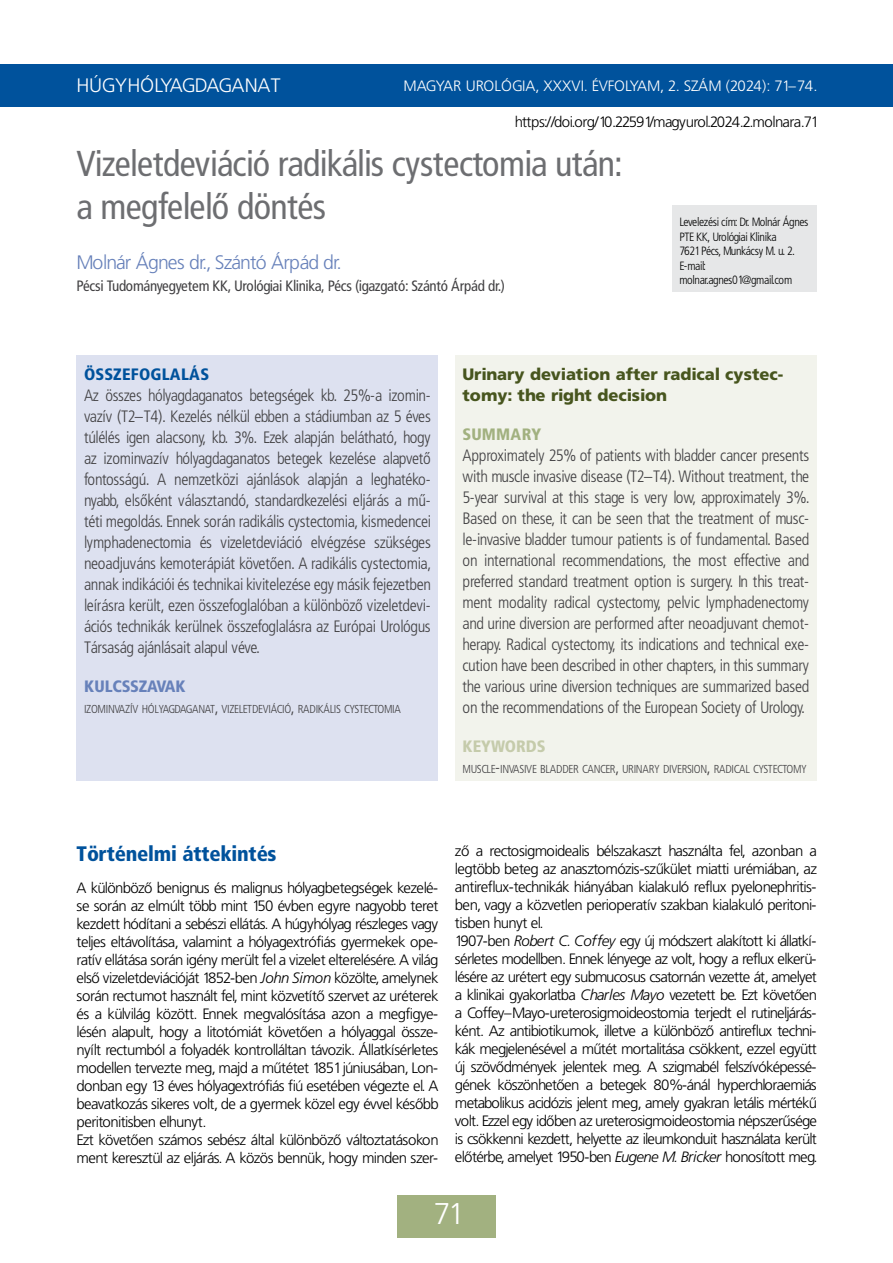
<style>
.page{position:relative;width:893px;height:1263px;background:#fff}
.page>*{position:absolute;margin:0;border:0;box-sizing:border-box;transform-origin:0 0}
.t1{font:36px/43.2px "Frutiger Cn PFL";color:#6d6e71}
.t2{font:30px "Frutiger Lt PFL";color:#fff}
.t3{font:21px "Frutiger Blk Cn PFL";color:#00529c}
.t4{font:19.5px "Frutiger Lt PFL";color:#6781ba}
.t5{font:19.5px "Frutiger Lt PFL";letter-spacing:.04em;color:#fff}
.t6{font:16.5px/21px "Frutiger Lt Cn PFL";letter-spacing:.01em;color:#414042;text-align:justify}
.t7{font:16.5px/21px "Frutiger Blk PFL";letter-spacing:.01em;color:#47551e}
.t8{font:16.5px "Frutiger Blk Cn PFL";letter-spacing:.03em;color:#00529c}
.t9{font:16.5px "Frutiger Blk Cn PFL";letter-spacing:.01em;color:#6781ba}
.t10{font:16.5px "Frutiger Blk Cn PFL";letter-spacing:.01em;color:#c5cbab}
.t11{font:16.5px "Frutiger Blk Cn PFL";letter-spacing:.03em;color:#a2b180}
.t12{font:15px/18px "Frutiger Lt PFL";color:#000}
.t13{font:15px "Frutiger Cn PFL";color:#414042}
.t14{font:15px "Frutiger Lt PFL";letter-spacing:.04em;color:#fff}
.t15{font:12px/14.4px "Frutiger Lt Cn PFL";color:#000}
.t16{font:11.55px "Frutiger Lt Cn PFL";letter-spacing:.01em;color:#414042}
.s1{font-size:16.5px}
.s2{font-style:italic}
</style>
<div class="page">
<div style="left:0;top:64px;width:893px;height:42px;background:#00529c"></div>
<div style="left:398px;top:1195px;width:98px;height:42px;background:#a2b180"></div>
<div style="left:672px;top:205px;width:144px;height:87px;background:#e6e7e8"></div>
<div style="left:77px;top:355px;width:361px;height:426px;background:#dde1f0"></div>
<div style="left:455px;top:355px;width:361px;height:426px;background:#f2f3ec"></div>
<h3 class="t5" style="left:77px;top:75px;width:205px">HÚGYHÓLYAGDAGANAT</h3>
<p class="t14" style="left:404px;top:77px;width:414px">MAGYAR UROLÓGIA, XXXVI. ÉVFOLYAM, 2. SZÁM (2024): 71–74.</p>
<p class="t12" style="left:515px;top:113px;width:303px">https://doi.org/10.22591/magyurol.2024.2.molnara.71</p>
<h1 class="t1" style="left:77px;top:142px;width:546px">Vizeletdeviáció radikális cystectomia után: a megfelelő döntés</h1>
<h3 class="t4" style="left:77px;top:251px;width:265px">Molnár Ágnes dr., Szántó Árpád dr.</h3>
<p class="t13" style="left:77px;top:277px;width:429px">Pécsi Tudományegyetem KK, Urológiai Klinika, Pécs (igazgató: Szántó Árpád dr.)</p>
<p class="t15" style="left:679px;top:215px;width:130px">Levelezési cím: Dr. Molnár Ágnes<br>PTE KK, Urológiai Klinika<br>7621 Pécs, Munkácsy M. u. 2.<br>E-mail: molnar.agnes01@gmail.com</p>
<p class="t8" style="left:84px;top:364px;width:126px">ÖSSZEFOGLALÁS</p>
<p class="t6" style="left:84px;top:385px;width:348px">Az összes hólyagdaganatos betegségek kb. 25%-a izomin&shy;vazív (T2–T4). Kezelés nélkül ebben a stádiumban az 5 éves túlélés igen alacsony, kb. 3%. Ezek alapján belátható, hogy az izominvazív hólyagdaganatos betegek kezelése alapvető fontosságú. A nemzetközi ajánlások alapján a leghatéko&shy;nyabb, elsőként választandó, standardkezelési eljárás a mű&shy;téti megoldás. Ennek során radikális cystectomia, kismedencei lymphadenectomia és vizeletdeviáció elvégzése szükséges neoadjuváns kemoterápiát követően. A radikális cystectomia, annak indikációi és technikai kivitelezése egy másik fejezetben leírásra került, ezen összefoglalóban a különböző vizeletdevi&shy;ációs technikák kerülnek összefoglalásra az Európai Urológus Társaság ajánlásait alapul véve.</p>
<p class="t9" style="left:84px;top:676px;width:103px">KULCSSZAVAK</p>
<p class="t16" style="left:84px;top:702px;width:318px">IZOMINVAZÍV HÓLYAGDAGANAT<span class="s1">,</span> VIZELETDEVIÁCIÓ<span class="s1">,</span> RADIKÁLIS CYSTECTOMIA</p>
<p class="t7" style="left:462px;top:363px;width:323px">Urinary deviation after radical cystec&shy;tomy: the right decision</p>
<p class="t11" style="left:462px;top:424px;width:80px">SUMMARY</p>
<p class="t6" style="left:462px;top:445px;width:348px">Approximately 25% of patients with bladder cancer presents with muscle invasive disease (T2–T4). Without treatment, the 5-year survival at this stage is very low, approximately 3%.<br>Based on these, it can be seen that the treatment of musc&shy;le-invasive bladder tumour patients is of fundamental. Based on international recommendations, the most effective and preferred standard treatment option is surgery. In this treat&shy;ment modality radical cystectomy, pelvic lymphadenectomy and urine diversion are performed after neoadjuvant chemot&shy;herapy. Radical cystectomy, its indications and technical exe&shy;cution have been described in other chapters, in this summary the various urine diversion techniques are summarized based on the recommendations of the European Society of Urology.</p>
<p class="t10" style="left:462px;top:736px;width:84px">KEYWORDS</p>
<p class="t16" style="left:462px;top:762px;width:345px">MUSCLE<span class="s1">-</span>INVASIVE BLADDER CANCER<span class="s1">,</span> URINARY DIVERSION<span class="s1">,</span> RADICAL CYSTECTOMY</p>
<h3 class="t3" style="left:77px;top:841px;width:201px">Történelmi áttekintés</h3>
<p class="t12" style="left:77px;top:879px;width:363px">A különböző benignus és malignus hólyagbetegségek kezelé&shy;se során az elmúlt több mint 150 évben egyre nagyobb teret kezdett hódítani a sebészi ellátás. A húgyhólyag részleges vagy teljes eltávolítása, valamint a hólyagextrófiás gyermekek ope&shy;ratív ellátása során igény merült fel a vizelet elterelésére. A világ első vizeletdeviációját 1852-ben <span class="s2">John Simon</span> közölte, amelynek során rectumot használt fel, mint közvetítő szervet az uréterek és a külvilág között. Ennek megvalósítása azon a megfigye&shy;lésén alapult, hogy a litotómiát követően a hólyaggal össze&shy;nyílt rectumból a folyadék kontrolláltan távozik. Állatkísérletes modellen tervezte meg, majd a műtétet 1851 júniusában, Lon&shy;donban egy 13 éves hólyagextrófiás fiú esetében végezte el. A beavatkozás sikeres volt, de a gyermek közel egy évvel később peritonitisben elhunyt.<br>Ezt követően számos sebész által különböző változtatásokon ment keresztül az eljárás. A közös bennük, hogy minden szer-</p>
<p class="t12" style="left:455px;top:842px;width:363px">ző a rectosigmoidealis bélszakaszt használta fel, azonban a legtöbb beteg az anasztomózis-szűkület miatti urémiában, az antireflux-technikák hiányában kialakuló reflux pyelonephritis&shy;ben, vagy a közvetlen perioperatív szakban kialakuló peritoni&shy;tisben hunyt el.<br>1907-ben <span class="s2">Robert C. Coffey</span> egy új módszert alakított ki állatkí&shy;sérletes modellben. Ennek lényege az volt, hogy a reflux elkerü&shy;lésére az urétert egy submucosus csatornán vezette át, amelyet a klinikai gyakorlatba <span class="s2">Charles Mayo</span> vezetett be. Ezt követően a Coffey–Mayo-ureterosigmoideostomia terjedt el rutineljárás&shy;ként. Az antibiotikumok, illetve a különböző antireflux techni&shy;kák megjelenésével a műtét mortalitása csökkent, ezzel együtt új szövődmények jelentek meg. A szigmabél felszívóképessé&shy;gének köszönhetően a betegek 80%-ánál hyperchloraemiás metabolikus acidózis jelent meg, amely gyakran letális mértékű volt. Ezzel egy időben az ureterosigmoideostomia népszerűsége is csökkenni kezdett, helyette az ileumkonduit használata került előtérbe, amelyet 1950-ben <span class="s2">Eugene M. Bricker</span> honosított meg.</p>
<h2 class="t2" style="left:434px;top:1197px;width:27px">71</h2>
</div>
